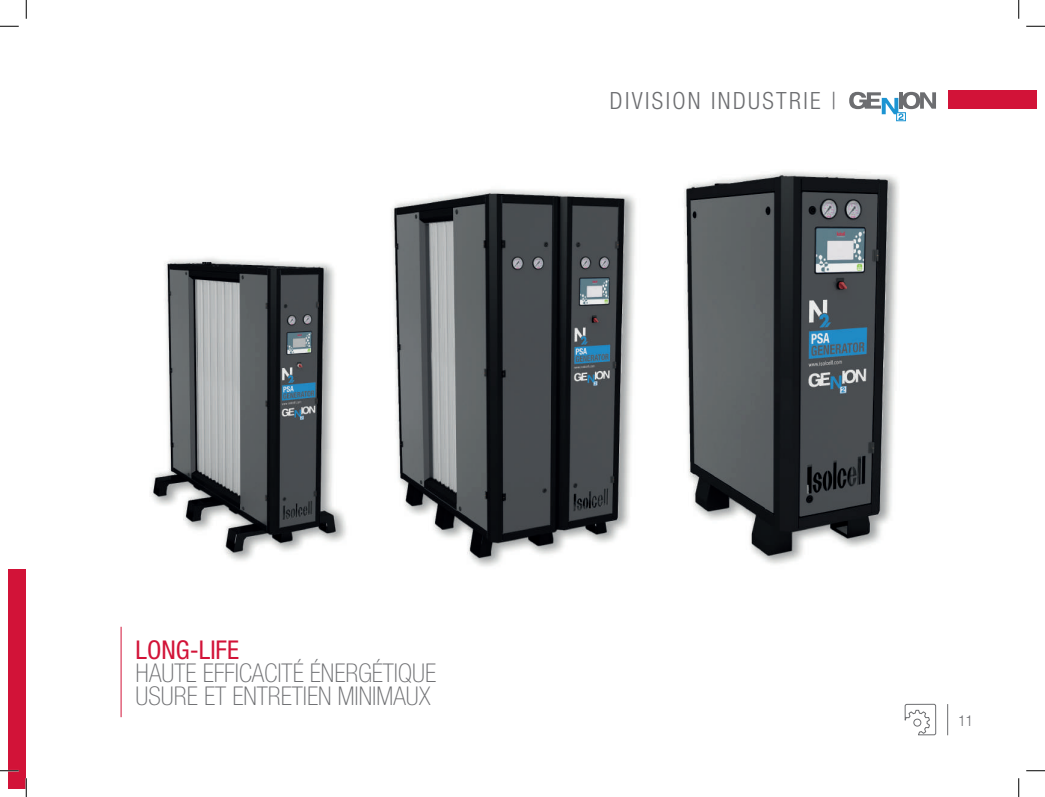
<style>
.page{position:relative;width:1045px;height:797px;background:#fff}
.page>*{position:absolute;margin:0;border:0;box-sizing:border-box;transform-origin:0 0}
.t1{font:100 condensed 25.88px/23.1px "Helvetica Neue";color:#6f7073}
.t2{font:condensed 25.88px "Helvetica Neue";color:#d21338}
.t3{font:300 condensed 23.75px "Helvetica Neue";letter-spacing:.1em;color:#6c6d70}
.t4{font:300 condensed 15px "Helvetica Neue";color:#6c6d70}
</style>
<div class="page">
<div style="left:9px;top:568px;width:17px;height:220px;background:#d21338"></div>
<hr style="left:947px;top:704px;width:1px;height:31px;background:#6c6d70">
<svg style="left:904px;top:703px;width:32px;height:33px"></svg>
<div style="left:948px;top:91px;width:88px;height:18px;background:#d21338"></div>
<hr style="left:121px;top:626px;width:1px;height:91px;background:#d21338">
<svg style="left:849px;top:92px;width:87px;height:28px"></svg>
<svg style="left:0;top:25px;width:19px;height:2px"></svg>
<svg style="left:1026px;top:25px;width:19px;height:2px"></svg>
<svg style="left:0;top:770px;width:19px;height:1px"></svg>
<svg style="left:1026px;top:770px;width:19px;height:1px"></svg>
<svg style="left:25px;top:0;width:2px;height:19px"></svg>
<svg style="left:25px;top:778px;width:2px;height:19px"></svg>
<svg style="left:1018px;top:0;width:1px;height:19px"></svg>
<svg style="left:1018px;top:778px;width:1px;height:19px"></svg>
<img style="left:150px;top:171px;width:749px;height:396px">
<p class="t3" style="left:610px;top:86px;width:228px">DIVISION INDUSTRIE |</p>
<p class="t2" style="left:136px;top:634px;width:105px">LONG-LIFE</p>
<p class="t1" style="left:136px;top:661px;width:302px">HAUTE EFFICACITÉ ÉNERGÉTIQUE<br>USURE ET ENTRETIEN MINIMAUX</p>
<p class="t4" style="left:958px;top:711px;width:16px">11</p>
</div>
